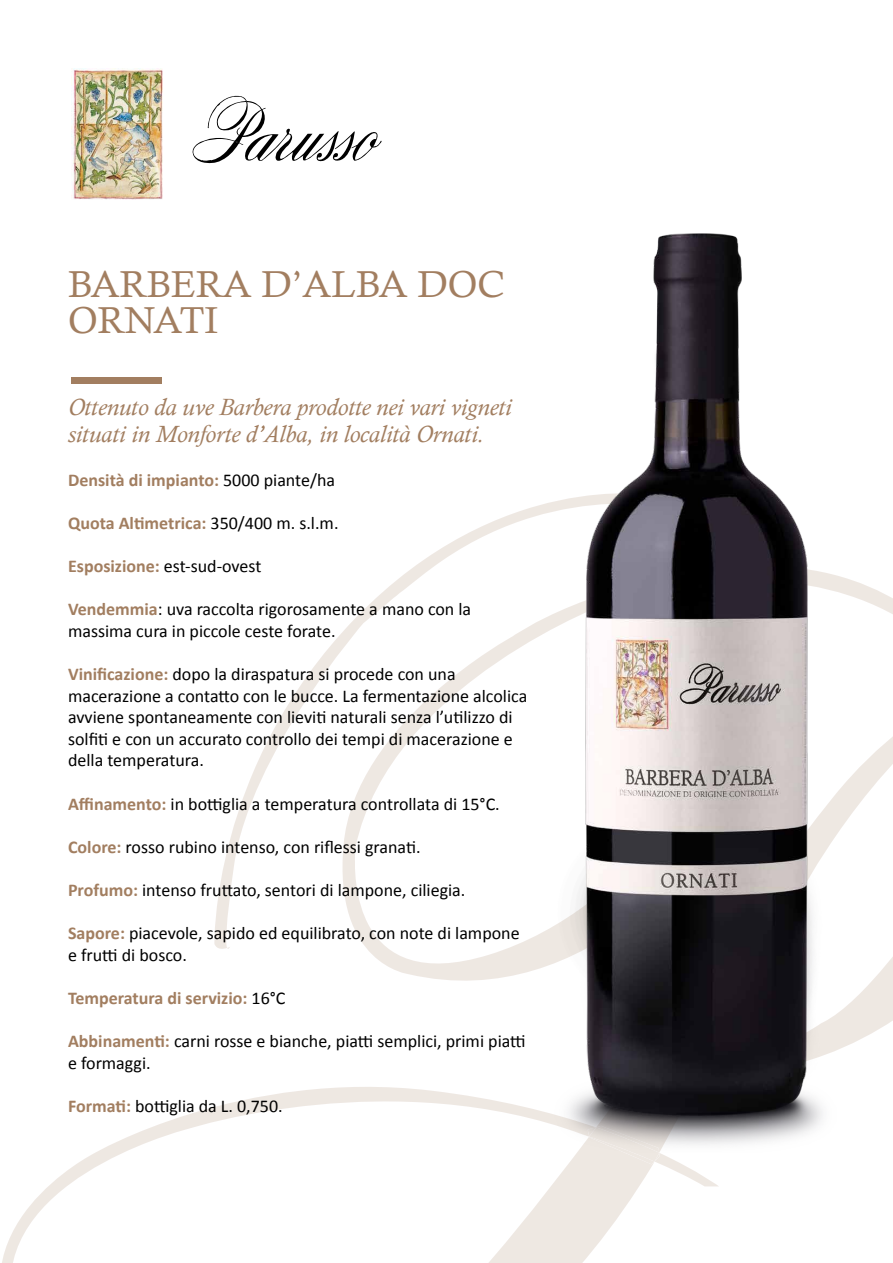
<style>
.page{position:relative;width:893px;height:1263px;background:#fff}
.page>*{position:absolute;margin:0;border:0;box-sizing:border-box;transform-origin:0 0}
.t1{font:37.5px/36px "Calisto";color:#a27e60}
.t2{font:italic 24px/27px "Calisto";color:#a27e60}
.t3{font:18px/21.6px "Calibri";color:#000}
.t4{font:700 18px "Calibri";color:#a27e60}
.s1{font-weight:400;color:#000}
.s2{font-weight:700;color:#a27e60}
</style>
<div class="page">
<svg style="left:214px;top:509px;width:313px;height:440px"></svg>
<svg style="left:333px;top:567px;width:194px;height:414px"></svg>
<svg style="left:873px;top:737px;width:20px;height:295px"></svg>
<svg style="left:2px;top:1087px;width:621px;height:176px"></svg>
<svg style="left:873px;top:589px;width:20px;height:25px"></svg>
<img style="left:73px;top:68px;width:89px;height:131px">
<div style="left:71px;top:377px;width:91px;height:6px;background:#a27e60"></div>
<svg style="left:192px;top:95px;width:190px;height:69px"></svg>
<img style="left:527px;top:233px;width:346px;height:977px">
<h1 class="t1" style="left:68px;top:266px;width:438px">BARBERA D’ALBA DOC<br>ORNATI</h1>
<h2 class="t2" style="left:68px;top:394px;width:445px">Ottenuto da uve Barbera prodotte nei vari vigneti situati in Monforte d’Alba, in località Ornati.</h2>
<p class="t4" style="left:68px;top:468px;width:269px">Densità di impianto: <span class="s1">5000 piante/ha</span></p>
<p class="t4" style="left:68px;top:511px;width:272px">Quota Altimetrica: <span class="s1">350/400 m. s.l.m.</span></p>
<p class="t3" style="left:68px;top:555px;width:195px"><span class="s2">Esposizione:</span> est-sud-ovest</p>
<p class="t3" style="left:68px;top:598px;width:405px"><span class="s2">Vendemmia</span>: uva raccolta rigorosamente a mano con la massima cura in piccole ceste forate.</p>
<p class="t3" style="left:68px;top:663px;width:461px"><span class="s2">Vinificazione:</span> dopo la diraspatura si procede con una macerazione a contatto con le bucce. La fermentazione alcolica avviene spontaneamente con lieviti naturali senza l’utilizzo di solfiti e con un accurato controllo dei tempi di macerazione e della temperatura.</p>
<p class="t3" style="left:68px;top:793px;width:433px"><span class="s2">Affinamento:</span> in bottiglia a temperatura controllata di 15°C.</p>
<p class="t3" style="left:68px;top:836px;width:354px"><span class="s2">Colore:</span> rosso rubino intenso, con riflessi granati.</p>
<p class="t3" style="left:68px;top:879px;width:399px"><span class="s2">Profumo:</span> intenso fruttato, sentori di lampone, ciliegia.</p>
<p class="t3" style="left:68px;top:922px;width:453px"><span class="s2">Sapore:</span> piacevole, sapido ed equilibrato, con note di lampone e frutti di bosco.</p>
<p class="t4" style="left:68px;top:986px;width:219px">Temperatura di servizio: <span class="s1">16°C</span></p>
<p class="t3" style="left:68px;top:1030px;width:459px"><span class="s2">Abbinamenti:</span> carni rosse e bianche, piatti semplici, primi piatti e formaggi.</p>
<p class="t3" style="left:68px;top:1095px;width:216px"><span class="s2">Formati:</span> bottiglia da L. 0,750.</p>
</div>
